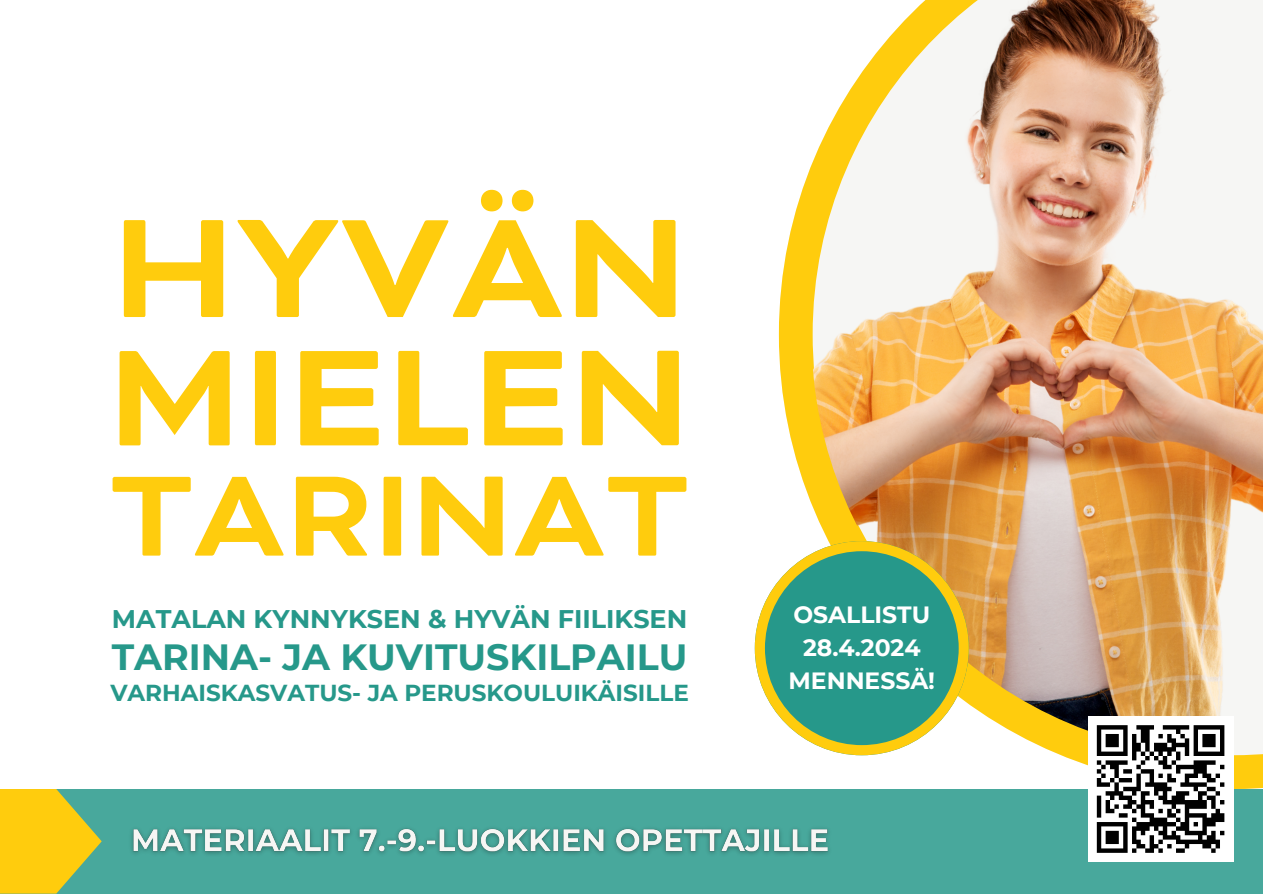
<style>
.page{position:relative;width:1263px;height:894px;background:#fff}
.page>*{position:absolute;margin:0;border:0;box-sizing:border-box;transform-origin:0 0}
.t1{font:700 161.1px "Bicyclette";letter-spacing:.005em;color:#ffcc0d}
.t2{font:700 156.9px "Bicyclette";letter-spacing:.015em;color:#ffcc0d}
.t3{font:700 131.1px "Bicyclette";letter-spacing:.015em;color:#ffcc0d}
.t4{font:700 36.45px "Montserrat";color:#26988a}
.t5{font:700 25.5px "Montserrat";color:#26988a}
.t6{font:700 23.55px "Montserrat";color:#fff}
.t7{font:700 23.1px "Montserrat";color:#26988a}
</style>
<div class="page">
<svg style="left:779px;top:166px;width:484px;height:622px"></svg>
<img style="left:811px;top:0;width:452px;height:756px">
<div style="left:0;top:788px;width:1263px;height:105px;background:#48a89c"></div>
<svg style="left:0;top:788px;width:102px;height:105px;fill:#ffcc0d"></svg>
<svg style="left:755px;top:541px;width:213px;height:213px;background:#6fae85"></svg>
<div style="left:1088px;top:716px;width:145px;height:145px;background:#fff"></div>
<svg style="left:1096px;top:725px;width:129px;height:128px"></svg>
<img style="left:131px;top:828px;width:698px;height:27px">
<p class="t1" style="left:112px;top:185px;width:576px">HYVÄN</p>
<p class="t2" style="left:108px;top:317px;width:583px">MIELEN</p>
<p class="t3" style="left:111px;top:448px;width:578px">TARINAT</p>
<p class="t5" style="left:112px;top:603px;width:577px">MATALAN KYNNYKSEN &amp; HYVÄN FIILIKSEN</p>
<p class="t4" style="left:112px;top:634px;width:577px">TARINA- JA KUVITUSKILPAILU</p>
<p class="t7" style="left:110px;top:678px;width:580px">VARHAISKASVATUS- JA PERUSKOULUIKÄISILLE</p>
<h1 class="t6" style="left:793px;top:600px;width:138px">OSALLISTU</h1>
<p class="t6" style="left:803px;top:633px;width:119px">28.4.2024</p>
<p class="t6" style="left:788px;top:665px;width:148px">MENNESSÄ!</p>
</div>
